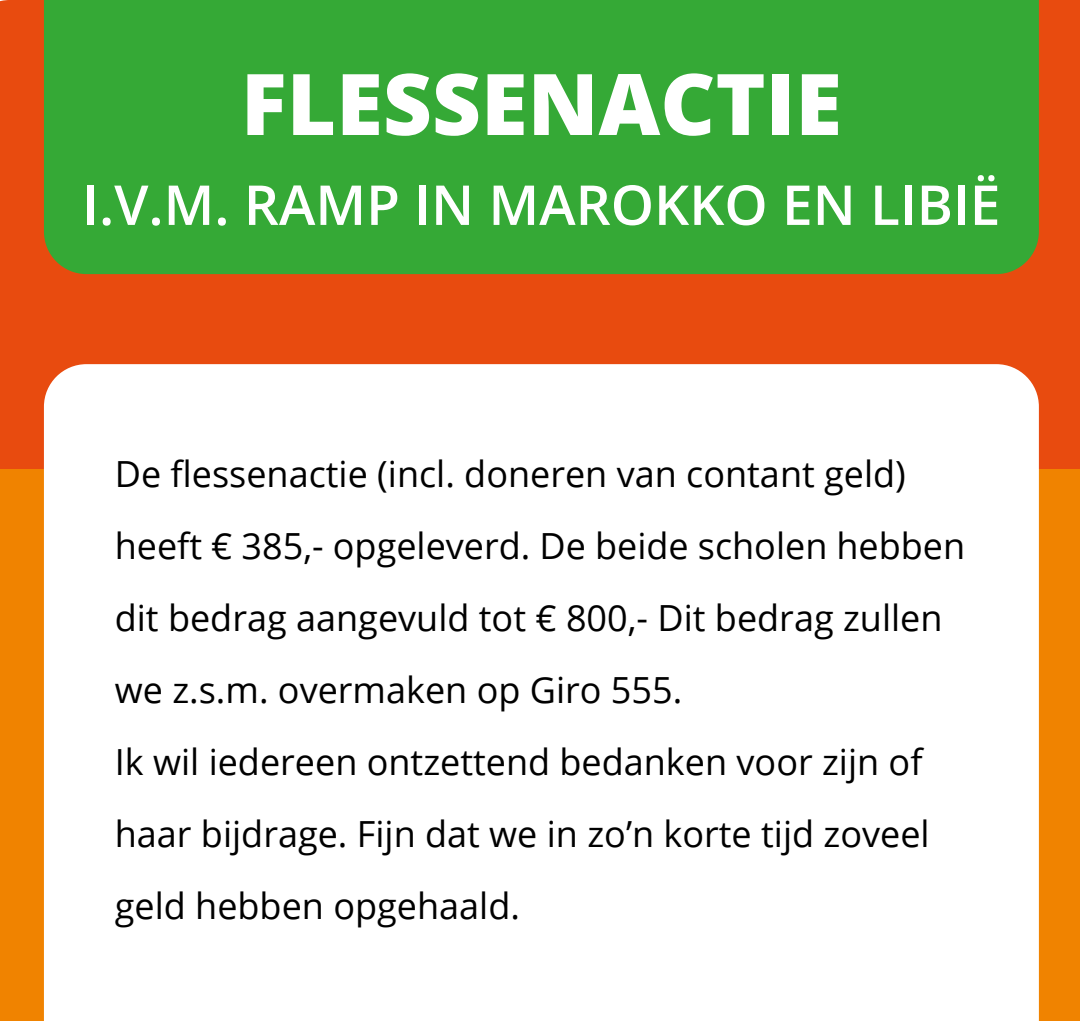
<style>
.page{position:relative;width:1080px;height:1021px;background:#fff}
.page>*{position:absolute;margin:0;border:0;box-sizing:border-box;transform-origin:0 0}
.t1{font:800 84.9px "Open Sans";color:#fff}
.t2{font:600 54.9px "Open Sans";color:#fff}
.t3{font:36px/72px "Open Sans";color:#000}
</style>
<div class="page">
<div style="left:0;top:0;width:1080px;height:470px;background:#e84b0f"></div>
<div style="left:44px;top:0;width:995px;height:274px;background:#35a936"></div>
<div style="left:0;top:470px;width:1080px;height:550px;background:#f08300"></div>
<div style="left:44px;top:364px;width:995px;height:656px;background:#fff"></div>
<h1 class="t1" style="left:241px;top:39px;width:603px">FLESSENACTIE</h1>
<h2 class="t2" style="left:82px;top:167px;width:920px">I.V.M. RAMP IN MAROKKO EN LIBIË</h2>
<p class="t3" style="left:115px;top:437px;width:852px">De flessenactie (incl. doneren van contant geld) heeft € 385,- opgeleverd. De beide scholen hebben dit bedrag aangevuld tot € 800,- Dit bedrag zullen we z.s.m. overmaken op Giro 555.<br>Ik wil iedereen ontzettend bedanken voor zijn of haar bijdrage. Fijn dat we in zo’n korte tijd zoveel geld hebben opgehaald.</p>
</div>
